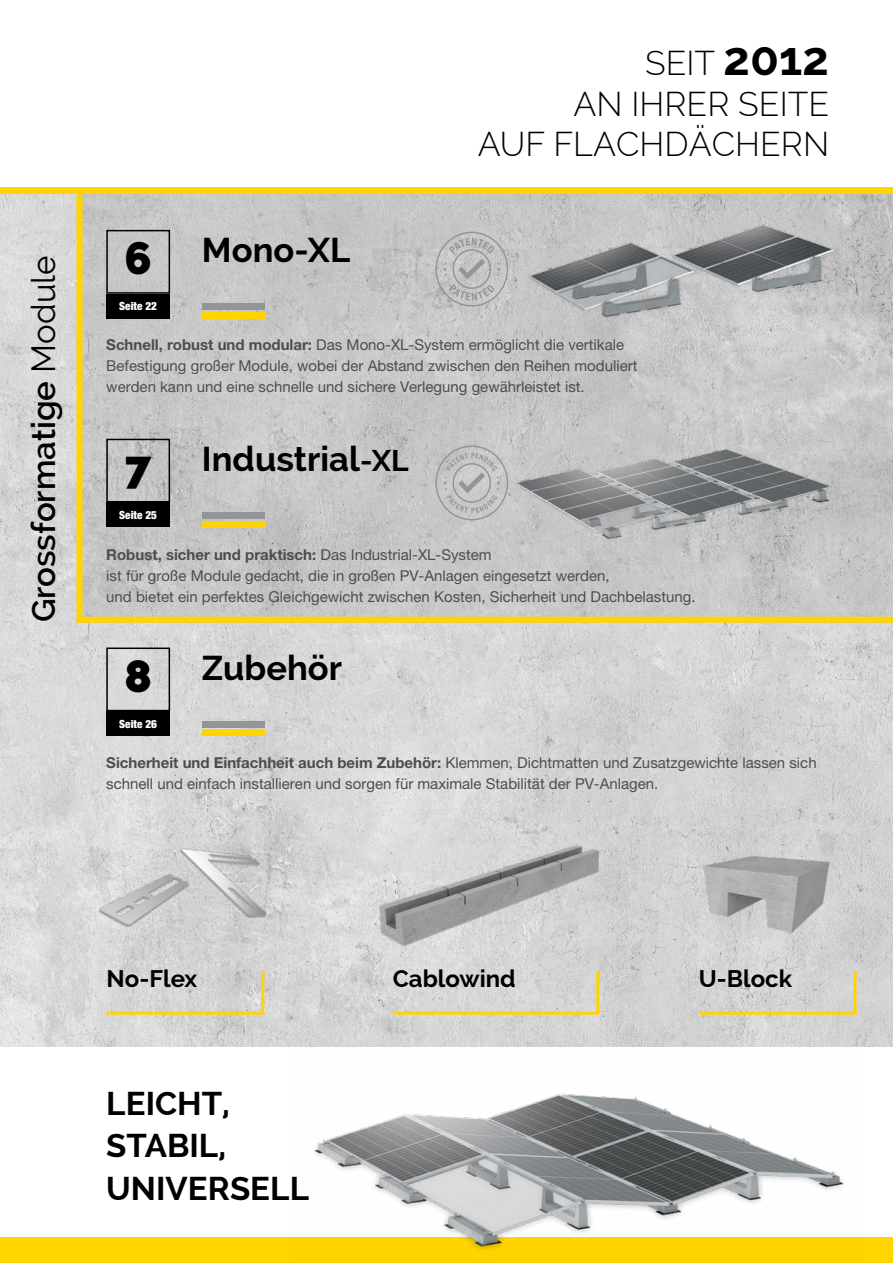
<style>
.page{position:relative;width:893px;height:1263px;background:#fff}
.page>*{position:absolute;margin:0;border:0;box-sizing:border-box;transform-origin:0 0}
.t1{font:900 45px "Raleway";color:#000}
.t2{font:700 34.5px "Raleway";color:#000}
.t3{font:300 33.75px/40.5px "Raleway";color:#000;text-align:right}
.t4{font:700 33px/42.6px "Raleway";color:#000}
.t5{font:600 33px "Raleway";color:#000}
.t6{font:700 24px "Raleway";color:#000}
.t7{font:15px/21px "Helvetica Neue LT Pro";color:#4d4d4f}
.t8{font:900 condensed 11.25px "Helvetica Neue LT Pro";color:#fff}
.s1{font-weight:400}
.s2{font-weight:700;font-size:47.25px}
.s3{font-weight:700}
.s4{font-size:30px}
</style>
<div class="page">
<div style="left:0;top:1237px;width:893px;height:26px;background:#ffd400"></div>
<img style="left:0;top:193px;width:893px;height:853px">
<div style="left:0;top:187px;width:893px;height:6px;background:#ffd400"></div>
<svg style="left:74px;top:193px;width:819px;height:433px"></svg>
<img style="left:294px;top:1021px;width:569px;height:229px">
<div style="left:202px;top:521px;width:62px;height:6px;background:#ffd400"></div>
<div style="left:202px;top:512px;width:62px;height:7px;background:#939598"></div>
<div style="left:202px;top:312px;width:62px;height:6px;background:#ffd400"></div>
<div style="left:202px;top:304px;width:62px;height:6px;background:#939598"></div>
<div style="left:202px;top:730px;width:62px;height:6px;background:#ffd400"></div>
<div style="left:202px;top:721px;width:62px;height:6px;background:#939598"></div>
<div style="left:106px;top:647px;width:64px;height:64px;border:2px solid #000"></div>
<div style="left:106px;top:711px;width:64px;height:25px;background:#000"></div>
<div style="left:106px;top:439px;width:64px;height:63px;border:2px solid #000"></div>
<div style="left:106px;top:502px;width:64px;height:25px;background:#000"></div>
<div style="left:106px;top:230px;width:64px;height:64px;border:2px solid #000"></div>
<div style="left:106px;top:294px;width:64px;height:24px;background:#000"></div>
<img style="left:495px;top:438px;width:375px;height:148px">
<svg style="left:435px;top:445px;width:73px;height:75px"></svg>
<img style="left:498px;top:196px;width:360px;height:140px">
<svg style="left:435px;top:232px;width:73px;height:75px"></svg>
<img style="left:699px;top:837px;width:135px;height:100px">
<img style="left:23px;top:774px;width:285px;height:227px">
<svg style="left:104px;top:968px;width:162px;height:48px"></svg>
<svg style="left:390px;top:968px;width:211px;height:48px"></svg>
<svg style="left:696px;top:968px;width:162px;height:48px"></svg>
<img style="left:373px;top:795px;width:234px;height:156px">
<h3 class="t5" style="left:25px;top:622px;width:368px;rotate:-90deg">Grossformatige <span class="s1">Module</span></h3>
<h1 class="t1" style="left:124px;top:232px;width:29px">6</h1>
<p class="t8" style="left:119px;top:299px;width:39px">Seite 22</p>
<h2 class="t2" style="left:202px;top:230px;width:150px">Mono-XL</h2>
<h3 class="t3" style="left:478px;top:43px;width:353px">SEIT <span class="s2">2012<br></span>AN IHRER SEITE<br>AUF FLACHDÄCHERN</h3>
<p class="t7" style="left:106px;top:334px;width:533px"><span class="s3">Schnell, robust und modular:</span> Das Mono-XL-System ermöglicht die vertikale<br>Befestigung großer Module, wobei der Abstand zwischen den Reihen moduliert werden kann und eine schnelle und sichere Verlegung gewährleistet ist.</p>
<h1 class="t1" style="left:125px;top:441px;width:28px">7</h1>
<p class="t8" style="left:119px;top:508px;width:39px">Seite 25</p>
<h2 class="t2" style="left:202px;top:439px;width:208px">Industrial<span class="s4">-XL</span></h2>
<p class="t7" style="left:106px;top:544px;width:591px"><span class="s3">Robust, sicher und praktisch:</span> Das Industrial-XL-System<br>ist für große Module gedacht, die in großen PV-Anlagen eingesetzt werden,<br>und bietet ein perfektes Gleichgewicht zwischen Kosten, Sicherheit und Dachbelastung.</p>
<h1 class="t1" style="left:124px;top:650px;width:29px">8</h1>
<p class="t8" style="left:119px;top:717px;width:39px">Seite 26</p>
<h2 class="t2" style="left:202px;top:648px;width:142px">Zubehör</h2>
<p class="t7" style="left:106px;top:752px;width:712px"><span class="s3">Sicherheit und Einfachheit auch beim Zubehör:</span> Klemmen, Dichtmatten und Zusatzgewichte lassen sich schnell und einfach installieren und sorgen für maximale Stabilität der PV-Anlagen.</p>
<h3 class="t6" style="left:107px;top:964px;width:92px">No-Flex</h3>
<h3 class="t6" style="left:393px;top:964px;width:125px">Cablowind</h3>
<h3 class="t6" style="left:699px;top:964px;width:95px">U-Block</h3>
<h3 class="t4" style="left:106px;top:1082px;width:204px">LEICHT,<br>STABIL,<br>UNIVERSELL</h3>
</div>
